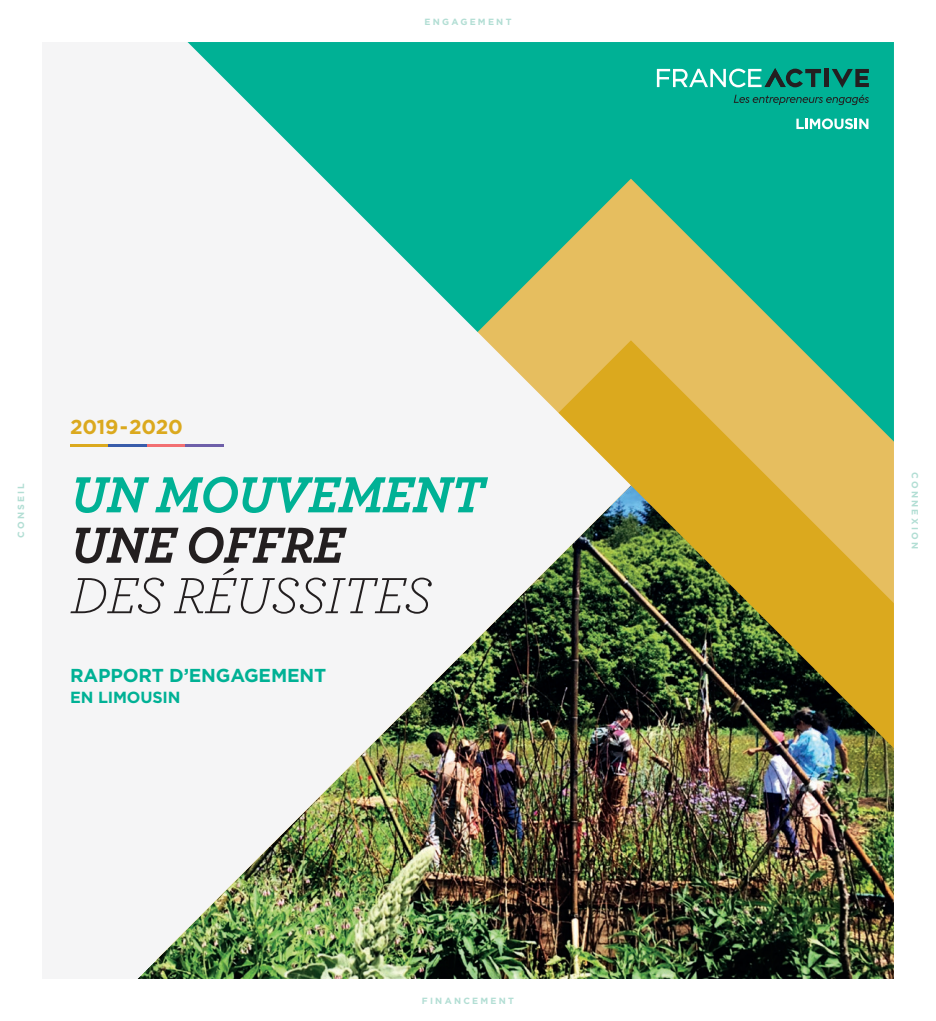
<style>
.page{position:relative;width:936px;height:1021px;background:#fff}
.page>*{position:absolute;margin:0;border:0;box-sizing:border-box;transform-origin:0 0}
.t1{font:italic 300 53.25px "Archer";letter-spacing:-.01em;color:#231f20}
.t2{font:italic 700 53.25px "Archer";letter-spacing:-.01em;color:#00b195}
.t3{font:italic 700 53.25px "Archer";letter-spacing:-.01em;color:#231f20}
.t4{font:700 20.1px "Gotham";color:#dba91e}
.t5{font:700 18.75px "Gotham";letter-spacing:-.01em;color:#00b195}
.t6{font:700 16.05px "Gotham";letter-spacing:-.01em;color:#00b195}
.t7{font:700 9px "Gotham";letter-spacing:.25em;color:#b2ded4}
</style>
<div class="page">
<img style="left:137px;top:42px;width:757px;height:937px">
<hr style="left:70px;top:444px;width:39px;height:3px;background:#dba91e">
<hr style="left:109px;top:444px;width:38px;height:3px;background:#385caa">
<hr style="left:147px;top:444px;width:38px;height:3px;background:#f26f72">
<hr style="left:185px;top:444px;width:39px;height:3px;background:#6e5fa9">
<hr style="left:824px;top:69px;width:4px;height:18px;background:#231f20">
<svg style="left:831px;top:69px;width:37px;height:19px"></svg>
<svg style="left:733px;top:95px;width:135px;height:10px"></svg>
<svg style="left:656px;top:68px;width:165px;height:19px"></svg>
<svg style="left:796px;top:118px;width:72px;height:11px"></svg>
<h2 class="t4" style="left:70px;top:413px;width:114px">2019 - 2020</h2>
<p class="t7" style="left:424px;top:16px;width:89px">ENGAGEMENT</p>
<p class="t7" style="left:15px;top:538px;width:57px;rotate:-90deg">CONSEIL</p>
<p class="t7" style="left:920px;top:472px;width:78px;rotate:90deg">CONNEXION</p>
<h1 class="t2" style="left:70px;top:452px;width:415px">UN MOUVEMENT</h1>
<h1 class="t3" style="left:70px;top:503px;width:275px">UNE OFFRE</h1>
<h1 class="t1" style="left:70px;top:559px;width:363px">DES RÉUSSITES</h1>
<h3 class="t5" style="left:70px;top:662px;width:257px">RAPPORT D’ENGAGEMENT</h3>
<h3 class="t6" style="left:70px;top:687px;width:112px">EN LIMOUSIN</h3>
<p class="t7" style="left:422px;top:994px;width:94px">FINANCEMENT</p>
</div>
